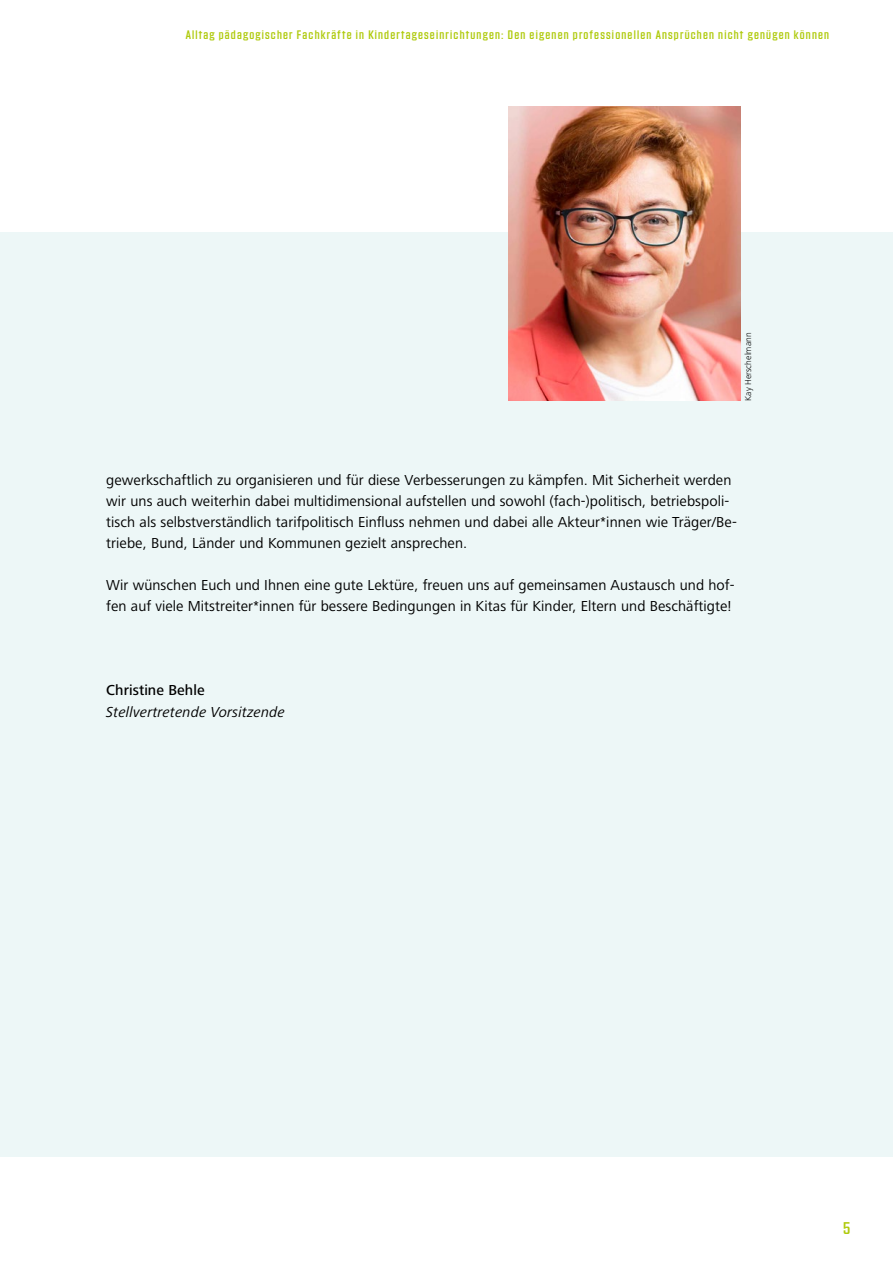
<style>
.page{position:relative;width:893px;height:1263px;background:#fff}
.page>*{position:absolute;margin:0;border:0;box-sizing:border-box;transform-origin:0 0}
.t1{font:16.5px "Countach";color:#afca0b}
.t2{font:15px/21px "Frutiger Next LT";letter-spacing:.005em;color:#000}
.t3{font:italic 15px "Frutiger Next LT";letter-spacing:.005em;color:#000}
.t4{font:500 15px "Frutiger Next LT";letter-spacing:.005em;color:#000}
.t5{font:12px "Countach";letter-spacing:.1em;color:#afca0b}
.t6{font:300 9px "Frutiger Next LT";letter-spacing:.005em;color:#000}
</style>
<div class="page">
<div style="left:0;top:232px;width:893px;height:925px;background:#edf7f7"></div>
<img style="left:508px;top:106px;width:233px;height:294px">
<p class="t5" style="left:186px;top:27px;width:645px">Alltag pädagogischer Fachkräfte in Kindertageseinrichtungen: Den eigenen professionellen Ansprüchen nicht genügen können</p>
<p class="t6" style="left:743px;top:401px;width:69px;rotate:-90deg">Kay Herschelmann</p>
<p class="t2" style="left:106px;top:469px;width:632px">gewerkschaftlich zu organisieren und für diese Verbesserungen zu kämpfen. Mit Sicherheit werden wir uns auch weiterhin dabei multidimensional aufstellen und sowohl (fach-)politisch, betriebspoli&shy;tisch als selbstverständlich tarifpolitisch Einfluss nehmen und dabei alle Akteur*innen wie Träger/Be&shy;triebe, Bund, Länder und Kommunen gezielt ansprechen.</p>
<p class="t2" style="left:106px;top:574px;width:630px">Wir wünschen Euch und Ihnen eine gute Lektüre, freuen uns auf gemeinsamen Austausch und hof&shy;fen auf viele Mitstreiter*innen für bessere Bedingungen in Kitas für Kinder, Eltern und Beschäftigte!</p>
<p class="t4" style="left:106px;top:681px;width:100px">Christine Behle</p>
<p class="t3" style="left:106px;top:704px;width:180px">Stellvertretende Vorsitzende</p>
<p class="t1" style="left:843px;top:1217px;width:9px">5</p>
</div>
